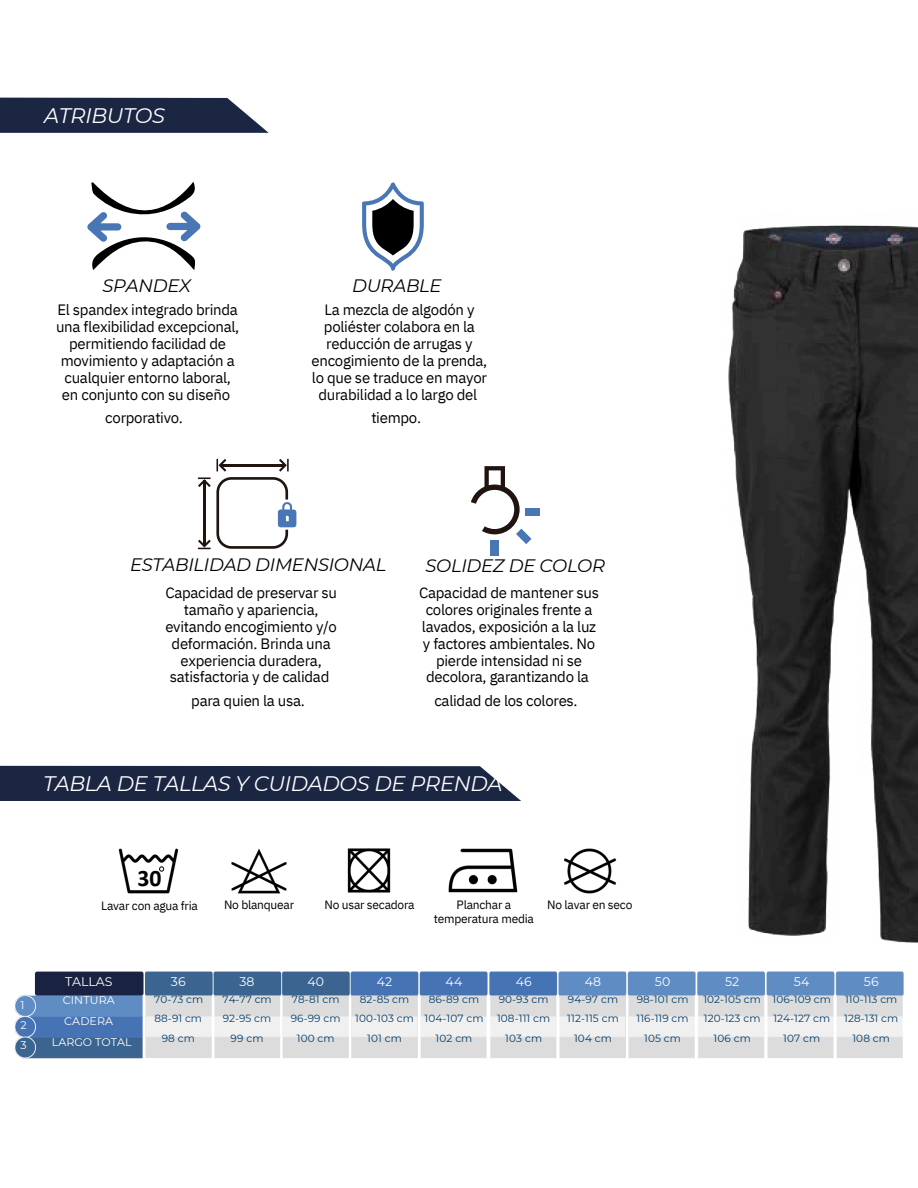
<style>
.page{position:relative;width:918px;height:1188px;background:#fff}
.page>*{position:absolute;margin:0;border:0;box-sizing:border-box;transform-origin:0 0}
.t1{font:700 23.7px "Calibri";color:#000}
.t2{font:italic 21px "Montserrat";letter-spacing:-.015em;color:#fff}
.t3{font:italic 18px "Montserrat";letter-spacing:-.015em;color:#000}
.t4{font:15px/16.8px "IBM Plex Sans";letter-spacing:-.02em;color:#000;text-align:center}
.t5{font:12.45px "Montserrat";letter-spacing:.01em;color:#fff}
.t6{font:12px/13.5px "IBM Plex Sans";letter-spacing:-.02em;color:#000;text-align:center}
.t7{font:11.1px/20.2px "Montserrat";letter-spacing:.01em;color:#fff}
.t8{font:10.5px/19.2px "Montserrat";letter-spacing:.01em;color:#003b69}
</style>
<div class="page">
<img style="left:118px;top:848px;width:61px;height:46px">
<svg style="left:87px;top:182px;width:113px;height:88px"></svg>
<svg style="left:0;top:98px;width:269px;height:35px;background:#2d3752"></svg>
<img style="left:231px;top:848px;width:56px;height:46px">
<svg style="left:198px;top:459px;width:98px;height:90px"></svg>
<img style="left:347px;top:848px;width:44px;height:45px">
<svg style="left:362px;top:182px;width:62px;height:89px"></svg>
<div style="left:0;top:766px;width:521px;height:35px;background:#1b2643"></div>
<img style="left:448px;top:848px;width:70px;height:45px">
<div style="left:491px;top:541px;width:8px;height:14px;background:#4976b5"></div>
<div style="left:525px;top:508px;width:15px;height:8px;background:#4976b5"></div>
<svg style="left:471px;top:485px;width:61px;height:59px"></svg>
<img style="left:563px;top:848px;width:54px;height:46px">
<img style="left:728px;top:225px;width:190px;height:718px">
<img style="left:14px;top:971px;width:890px;height:88px">
<h3 class="t2" style="left:44px;top:102px;width:122px">ATRIBUTOS</h3>
<p class="t3" style="left:102px;top:274px;width:90px">SPANDEX</p>
<h5 class="t4" style="left:56px;top:301px;width:185px">El spandex integrado brinda una flexibilidad excepcional, permitiendo facilidad de movimiento y adaptación a cualquier entorno laboral, en conjunto con su diseño</h5>
<p class="t4" style="left:105px;top:409px;width:79px">corporativo.</p>
<p class="t3" style="left:352px;top:275px;width:91px">DURABLE</p>
<h5 class="t4" style="left:312px;top:301px;width:177px">La mezcla de algodón y poliéster colabora en la reducción de arrugas y encogimiento de la prenda, lo que se traduce en mayor durabilidad a lo largo del</h5>
<p class="t4" style="left:371px;top:409px;width:51px">tiempo.</p>
<h5 class="t3" style="left:130px;top:554px;width:258px">ESTABILIDAD DIMENSIONAL</h5>
<h5 class="t4" style="left:165px;top:584px;width:173px">Capacidad de preservar su tamaño y apariencia, evitando encogimiento y/o deformación. Brinda una experiencia duradera, satisfactoria y de calidad</h5>
<p class="t4" style="left:191px;top:692px;width:115px">para quien la usa.</p>
<p class="t3" style="left:426px;top:555px;width:181px">SOLIDEZ DE COLOR</p>
<p class="t4" style="left:419px;top:584px;width:181px">Capacidad de mantener sus colores originales frente a lavados, exposición a la luz y factores ambientales. No pierde intensidad ni se decolora, garantizando la</p>
<h5 class="t4" style="left:434px;top:692px;width:145px">calidad de los colores.</h5>
<h1 class="t2" style="left:43px;top:771px;width:461px">TABLA DE TALLAS Y CUIDADOS DE PRENDA</h1>
<h2 class="t7" style="left:20px;top:995px;width:8px">1<br>2<br>3</h2>
<h2 class="t1" style="left:138px;top:869px;width:26px">30</h2>
<h2 class="t6" style="left:101px;top:899px;width:98px">Lavar con agua fria</h2>
<h3 class="t6" style="left:224px;top:898px;width:72px">No blanquear</h3>
<h3 class="t6" style="left:324px;top:898px;width:92px">No usar secadora</h3>
<h2 class="t6" style="left:434px;top:898px;width:101px">Planchar a temperatura media</h2>
<h3 class="t6" style="left:547px;top:898px;width:87px">No lavar en seco</h3>
<h4 class="t5" style="left:65px;top:974px;width:49px">TALLAS</h4>
<h4 class="t7" style="left:63px;top:989px;width:54px;line-height:21.3px">CINTURA<br>CADERA</h4>
<h4 class="t7" style="left:52px;top:1031px;width:81px">LARGO TOTAL</h4>
<p class="t5" style="left:171px;top:974px;width:16px">36</p>
<p class="t8" style="left:154px;top:989px;width:51px">70-73 cm<br>88-91 cm</p>
<p class="t8" style="left:162px;top:1029px;width:35px">98 cm</p>
<p class="t5" style="left:239px;top:974px;width:17px">38</p>
<p class="t8" style="left:223px;top:989px;width:51px">74-77 cm<br>92-95 cm</p>
<p class="t8" style="left:231px;top:1029px;width:34px">99 cm</p>
<p class="t5" style="left:307px;top:974px;width:18px">40</p>
<p class="t8" style="left:291px;top:989px;width:51px">78-81 cm<br>96-99 cm</p>
<p class="t8" style="left:297px;top:1029px;width:39px">100 cm</p>
<p class="t5" style="left:377px;top:974px;width:17px">42</p>
<p class="t8" style="left:355px;top:989px;width:60px;text-align:center">82-85 cm<br>100-103 cm</p>
<p class="t8" style="left:367px;top:1029px;width:36px">101 cm</p>
<p class="t5" style="left:446px;top:974px;width:18px">44</p>
<p class="t8" style="left:425px;top:989px;width:61px;text-align:center">86-89 cm<br>104-107 cm</p>
<p class="t8" style="left:436px;top:1029px;width:38px">102 cm</p>
<p class="t5" style="left:516px;top:974px;width:17px">46</p>
<p class="t8" style="left:497px;top:989px;width:55px">90-93 cm<br>108-111 cm</p>
<p class="t8" style="left:505px;top:1029px;width:38px">103 cm</p>
<p class="t5" style="left:585px;top:974px;width:18px">48</p>
<p class="t8" style="left:567px;top:989px;width:53px">94-97 cm<br>112-115 cm</p>
<p class="t8" style="left:574px;top:1029px;width:39px">104 cm</p>
<p class="t5" style="left:655px;top:974px;width:17px">50</p>
<p class="t8" style="left:637px;top:989px;width:54px">98-101 cm<br>116-119 cm</p>
<p class="t8" style="left:644px;top:1029px;width:38px">105 cm</p>
<p class="t5" style="left:725px;top:974px;width:16px">52</p>
<p class="t8" style="left:703px;top:989px;width:59px">102-105 cm<br>120-123 cm</p>
<p class="t8" style="left:714px;top:1029px;width:39px">106 cm</p>
<p class="t5" style="left:794px;top:974px;width:17px">54</p>
<p class="t8" style="left:773px;top:989px;width:60px">106-109 cm<br>124-127 cm</p>
<p class="t8" style="left:783px;top:1029px;width:39px">107 cm</p>
<p class="t5" style="left:864px;top:974px;width:16px">56</p>
<p class="t8" style="left:844px;top:989px;width:56px">110-113 cm<br>128-131 cm</p>
<p class="t8" style="left:852px;top:1029px;width:39px">108 cm</p>
</div>
